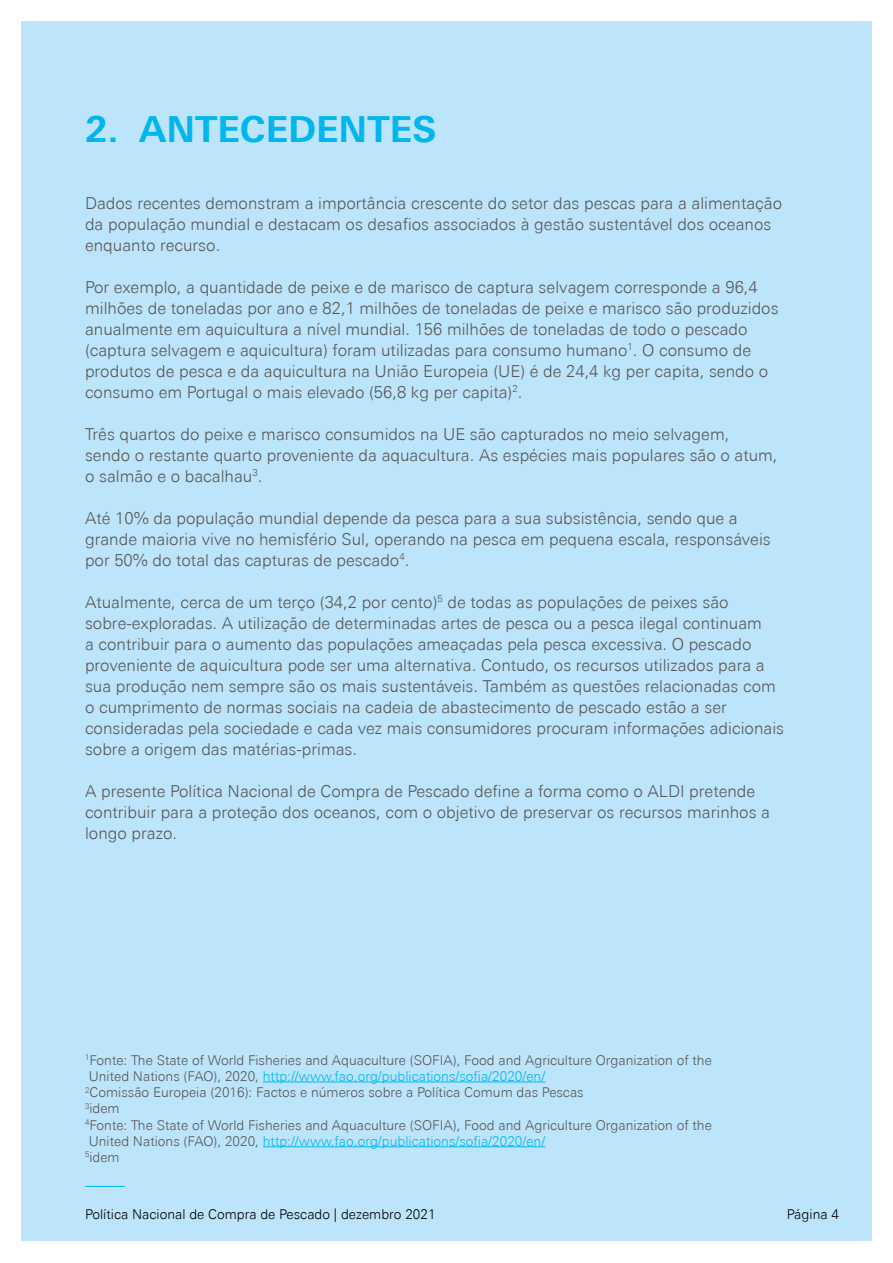
<style>
.page{position:relative;width:893px;height:1263px;background:#fff}
.page>*{position:absolute;margin:0;border:0;box-sizing:border-box;transform-origin:0 0}
.t1{font:700 36px "Univers Next Pro";color:#00b6ed}
.t2{font:300 16.5px/21px "Univers Next Pro";color:#575756}
.t3{font:300 13.5px/16.2px "Univers Next Pro";color:#575756}
.t4{font:300 13.5px "Univers Next Pro";color:#000}
.s1{color:#00b6ed}
</style>
<div class="page">
<div style="left:21px;top:21px;width:851px;height:1221px;background:#bce4fa"></div>
<hr style="left:85px;top:1186px;width:40px;height:1px;background:#00b6ed">
<hr style="left:263px;top:1081px;width:282px;height:1px;background:#00b6ed">
<hr style="left:263px;top:1146px;width:282px;height:1px;background:#00b6ed">
<h1 class="t1" style="left:85px;top:107px;width:353px">2. ANTECEDENTES</h1>
<p class="t2" style="left:85px;top:192px;width:699px">Dados recentes demonstram a importância crescente do setor das pescas para a alimentação da população mundial e destacam os desafios associados à gestão sustentável dos oceanos enquanto recurso.</p>
<p class="t2" style="left:85px;top:276px;width:695px">Por exemplo, a quantidade de peixe e de marisco de captura selvagem corresponde a 96,4 milhões de toneladas por ano e 82,1 milhões de toneladas de peixe e marisco são produzidos anualmente em aquicultura a nível mundial. 156 milhões de toneladas de todo o pescado (captura selvagem e aquicultura) foram utilizadas para consumo humano<sup>1</sup>. O consumo de produtos de pesca e da aquicultura na União Europeia (UE) é de 24,4 kg per capita, sendo o consumo em Portugal o mais elevado (56,8 kg per capita)<sup>2</sup>.</p>
<p class="t2" style="left:85px;top:423px;width:694px">Três quartos do peixe e marisco consumidos na UE são capturados no meio selvagem, sendo o restante quarto proveniente da aquacultura. As espécies mais populares são o atum, o salmão e o bacalhau<sup>3</sup>.</p>
<p class="t2" style="left:85px;top:507px;width:687px">Até 10% da população mundial depende da pesca para a sua subsistência, sendo que a grande maioria vive no hemisfério Sul, operando na pesca em pequena escala, responsáveis por 50% do total das capturas de pescado<sup>4</sup>.</p>
<p class="t2" style="left:85px;top:591px;width:701px">Atualmente, cerca de um terço (34,2 por cento)<sup>5</sup> de todas as populações de peixes são sobre-exploradas. A utilização de determinadas artes de pesca ou a pesca ilegal continuam<br>a contribuir para o aumento das populações ameaçadas pela pesca excessiva. O pescado proveniente de aquicultura pode ser uma alternativa. Contudo, os recursos utilizados para a sua produção nem sempre são os mais sustentáveis. Também as questões relacionadas com o cumprimento de normas sociais na cadeia de abastecimento de pescado estão a ser consideradas pela sociedade e cada vez mais consumidores procuram informações adicionais sobre a origem das matérias-primas.</p>
<p class="t2" style="left:85px;top:780px;width:687px">A presente Política Nacional de Compra de Pescado define a forma como o ALDI pretende contribuir para a proteção dos oceanos, com o objetivo de preservar os recursos marinhos a longo prazo.</p>
<p class="t3" style="left:85px;top:1052px;width:628px"><sup>1</sup>Fonte: The State of World Fisheries and Aquaculture (SOFIA), Food and Agriculture Organization of the United Nations (FAO), 2020, <span class="s1">http://www.fao.org/publications/sofia/2020/en/<br></span><sup>2</sup>Comissão Europeia (2016): Factos e números sobre a Política Comum das Pescas<br><sup>3</sup>idem<br><sup>4</sup>Fonte: The State of World Fisheries and Aquaculture (SOFIA), Food and Agriculture Organization of the United Nations (FAO), 2020, <span class="s1">http://www.fao.org/publications/sofia/2020/en/<br></span><sup>5</sup>idem</p>
<p class="t4" style="left:85px;top:1206px;width:356px">Intern tional Buying P licy for Cotton | As of January 2020</p>
<p class="t4" style="left:85px;top:1206px;width:352px">Política Nacional de Compra de Pescado | dezembro 2021</p>
<p class="t4" style="left:787px;top:1206px;width:42px">Página</p>
<p class="t4" style="left:797px;top:1206px;width:43px">Seite 4</p>
</div>
